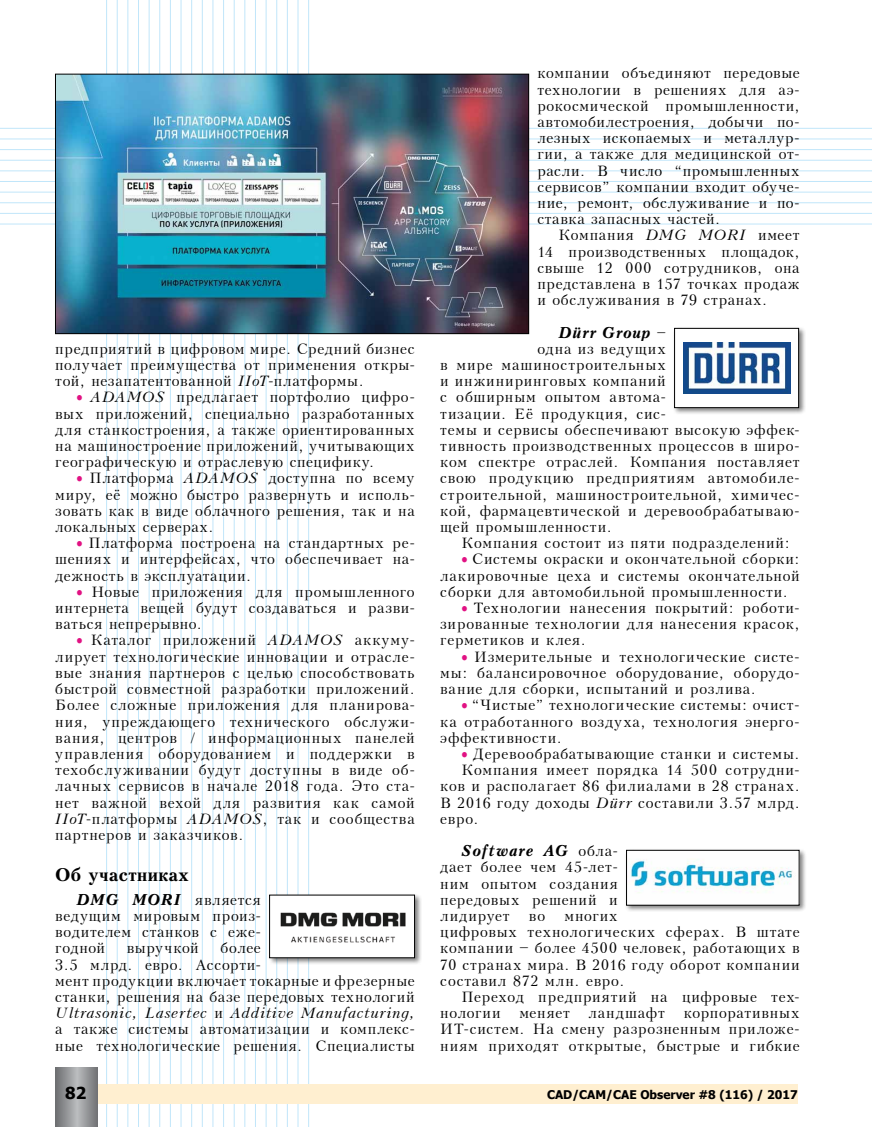
<style>
.page{position:relative;width:872px;height:1127px;background:#fff}
.page>*{position:absolute;margin:0;border:0;box-sizing:border-box;transform-origin:0 0}
.t1{font:700 18px "Peterburg";letter-spacing:.02em;color:#000}
.t2{font:700 16.5px "Tahoma";color:#000}
.t3{font:15px/16.2px "Peterburg";letter-spacing:.05em;color:#000;text-align:justify}
.t4{font:italic 700 15px "Peterburg";letter-spacing:.04em;color:#000;scale:.9 1}
.t5{font:700 12px "Tahoma";color:#000}
.s1{font-style:italic}
.s2{color:#e11283}
.s3{font-family:"Times New Roman"}
.s4{font-weight:700;font-style:italic}
.s5{font-family:"Times New Roman";font-size:16.5px}
.s6{font-weight:400;font-style:normal}
.s7{font-family:"Times New Roman";font-style:italic;font-size:15.75px}
</style>
<div class="page">
<hr style="left:106px;top:0;width:1px;height:1127px;background:#c1e6fa">
<hr style="left:117px;top:0;width:1px;height:1127px;background:#c1e6fa">
<hr style="left:128px;top:0;width:1px;height:1127px;background:#c1e6fa">
<hr style="left:138px;top:0;width:1px;height:1127px;background:#c1e6fa">
<hr style="left:149px;top:0;width:1px;height:1127px;background:#c1e6fa">
<hr style="left:159px;top:0;width:1px;height:1127px;background:#c1e6fa">
<hr style="left:170px;top:0;width:1px;height:1127px;background:#c1e6fa">
<hr style="left:181px;top:0;width:1px;height:1127px;background:#c1e6fa">
<hr style="left:191px;top:0;width:1px;height:1127px;background:#c1e6fa">
<hr style="left:202px;top:0;width:1px;height:1127px;background:#c1e6fa">
<hr style="left:213px;top:0;width:1px;height:1127px;background:#c1e6fa">
<hr style="left:223px;top:0;width:1px;height:1127px;background:#c1e6fa">
<hr style="left:234px;top:0;width:1px;height:1127px;background:#c1e6fa">
<hr style="left:244px;top:0;width:1px;height:1127px;background:#c1e6fa">
<hr style="left:255px;top:0;width:1px;height:1127px;background:#c1e6fa">
<hr style="left:266px;top:0;width:1px;height:1127px;background:#c1e6fa">
<hr style="left:276px;top:0;width:1px;height:1127px;background:#c1e6fa">
<hr style="left:287px;top:0;width:1px;height:1127px;background:#c1e6fa">
<hr style="left:298px;top:0;width:1px;height:1127px;background:#c1e6fa">
<hr style="left:308px;top:0;width:1px;height:1127px;background:#c1e6fa">
<hr style="left:0;top:128px;width:872px;height:1px;background:#c1e6fa">
<hr style="left:0;top:139px;width:872px;height:1px;background:#c1e6fa">
<hr style="left:0;top:149px;width:872px;height:1px;background:#c1e6fa">
<hr style="left:0;top:160px;width:872px;height:1px;background:#c1e6fa">
<hr style="left:0;top:171px;width:872px;height:1px;background:#c1e6fa">
<hr style="left:0;top:181px;width:872px;height:1px;background:#c1e6fa">
<hr style="left:0;top:192px;width:872px;height:1px;background:#c1e6fa">
<hr style="left:0;top:202px;width:872px;height:1px;background:#c1e6fa">
<hr style="left:0;top:213px;width:872px;height:1px;background:#c1e6fa">
<hr style="left:0;top:224px;width:872px;height:1px;background:#c1e6fa">
<div style="left:55px;top:1084px;width:743px;height:20px;background:#ffefd0"></div>
<svg style="left:55px;top:1067px;width:43px;height:60px;background:#939497"></svg>
<img style="left:57px;top:76px;width:470px;height:256px">
<div style="left:55px;top:74px;width:474px;height:260px;border:1px solid #000"></div>
<div style="left:268px;top:893px;width:154px;height:72px;background:#000;opacity:.5"></div>
<div style="left:269px;top:895px;width:145px;height:63px;background:#fff"></div>
<img style="left:280px;top:912px;width:126px;height:31px">
<div style="left:269px;top:895px;width:146px;height:63px;border:1px solid #000"></div>
<div style="left:624px;top:848px;width:182px;height:65px;background:#000;opacity:.5"></div>
<img style="left:628px;top:852px;width:169px;height:51px">
<div style="left:626px;top:850px;width:173px;height:55px;border:1px solid #000"></div>
<div style="left:672px;top:326px;width:134px;height:90px;background:#000;opacity:.5"></div>
<div style="left:674px;top:328px;width:124px;height:80px;background:#fff"></div>
<img style="left:683px;top:343px;width:107px;height:50px">
<div style="left:674px;top:328px;width:124px;height:80px;border:1px solid #000"></div>
<p class="t3" style="left:55px;top:341px;width:361px">предприятий в цифровом мире. Средний бизнес получает преимущества от применения откры&shy;той, незапатентованной <span class="s1">IIoT</span>-платформы.</p>
<p class="t3" style="left:55px;top:389px;width:361px;text-indent:21px"><span class="s2">•</span> <span class="s1">ADAMOS</span> предлагает портфолио цифро&shy;вых приложений, специально разработанных для станкостроения, а также ориентированных на машиностроение приложений, учитывающих географическую и отраслевую специфику.</p>
<p class="t3" style="left:55px;top:470px;width:361px;text-indent:21px"><span class="s2">•</span> Платформа <span class="s1">ADAMOS</span> доступна по всему миру, её можно быстро развернуть и исполь&shy;зовать как в виде облачного решения, так и на локальных серверах.</p>
<p class="t3" style="left:55px;top:535px;width:361px;text-indent:21px"><span class="s2">•</span> Платформа построена на стандартных ре&shy;шениях и интерфейсах, что обеспечивает на&shy;дежность в эксплуатации.</p>
<p class="t3" style="left:55px;top:584px;width:361px;text-indent:21px"><span class="s2">•</span> Новые приложения для промышленного интернета вещей будут создаваться и разви&shy;ваться непрерывно.</p>
<p class="t3" style="left:55px;top:632px;width:361px;text-indent:21px"><span class="s2">•</span> Каталог приложений <span class="s1">ADAMOS</span> аккуму&shy;лирует технологические инновации и отрасле&shy;вые знания партнеров с целью способствовать быстрой совместной разработки приложений.<br>Более сложные приложения для планирова&shy;ния, упреждающего технического обслужи&shy;вания, центров <span class="s3">/</span> информационных панелей управления оборудованием и поддержки в техобслуживании будут доступны в виде об&shy;лачных сервисов в начале 2018 года. Это ста&shy;нет важной вехой для развития как самой <span class="s1">IIoT</span>-платформы <span class="s1">ADAMOS</span>, так и сообщества партнеров и заказчиков.</p>
<p class="t1" style="left:55px;top:864px;width:135px">Об участниках</p>
<p class="t3" style="left:55px;top:892px;width:207px;text-indent:21px"><span class="s4">DMG MORI</span> является ведущим мировым произ&shy;водителем станков с еже&shy;годной</p>
<p class="t3" style="left:55px;top:940px;width:361px;text-align:left;text-indent:165px">более<br>3.5 млрд. евро. Ассорти-<br>мент продукции включает токарные и фрезерные станки, решения на базе передовых технологий <span class="s1">Ultrasonic, Lasertec</span> и <span class="s1">Additive Manufacturing, </span>а также системы автоматизации и комплекс&shy;ные технологические решения. Специалисты</p>
<p class="t3" style="left:127px;top:940px;width:73px">выручкой</p>
<p class="t3" style="left:537px;top:65px;width:264px">компании объединяют передовые технологии в решениях для аэ&shy;рокосмической промышленности, автомобилестроения, добычи по&shy;лезных ископаемых и металлур&shy;гии, а также для медицинской от&shy;расли. В число “промышленных сервисов” компании входит обуче&shy;ние, ремонт, обслуживание и по&shy;ставка запасных частей.</p>
<p class="t3" style="left:537px;top:227px;width:264px;text-indent:21px">Компания <span class="s1">DMG MORI</span> имеет 14 производственных площадок, свыше 12 000 сотрудников, она представлена в 157 точках продаж и обслуживания в 79 странах.</p>
<p class="t4" style="left:558px;top:323px;width:121px">D<span class="s5">ü</span>rr Group <span class="s6">–</span></p>
<p class="t3" style="left:537px;top:341px;width:130px">одна из ведущих</p>
<p class="t3" style="left:440px;top:357px;width:227px">в мире машиностроительных</p>
<p class="t3" style="left:440px;top:373px;width:227px">и инжиниринговых компаний</p>
<p class="t3" style="left:440px;top:389px;width:227px">с обширным опытом автома-</p>
<p class="t3" style="left:440px;top:406px;width:227px">тизации. Её продукция, сис-</p>
<p class="t3" style="left:440px;top:422px;width:361px">темы и сервисы обеспечивают высокую эффек-</p>
<p class="t3" style="left:440px;top:438px;width:361px">тивность производственных процессов в широ-</p>
<p class="t3" style="left:440px;top:454px;width:361px">ком спектре отраслей. Компания поставляет</p>
<p class="t3" style="left:440px;top:470px;width:361px">свою продукцию предприятиям автомобиле-</p>
<p class="t3" style="left:440px;top:487px;width:361px">строительной, машиностроительной, химичес-</p>
<p class="t3" style="left:440px;top:503px;width:361px">кой, фармацевтической и деревообрабатываю-</p>
<p class="t3" style="left:440px;top:519px;width:173px">щей промышленности.</p>
<p class="t3" style="left:461px;top:535px;width:330px">Компания состоит из пяти подразделений:</p>
<p class="t3" style="left:440px;top:551px;width:361px;text-indent:21px"><span class="s2">•</span> Системы окраски и окончательной сборки: лакировочные цеха и системы окончательной сборки для автомобильной промышленности.</p>
<p class="t3" style="left:440px;top:600px;width:361px;text-indent:21px"><span class="s2">•</span> Технологии нанесения покрытий: роботи&shy;зированные технологии для нанесения красок, герметиков и клея.</p>
<p class="t3" style="left:440px;top:649px;width:361px;text-indent:21px"><span class="s2">•</span> Измерительные и технологические систе&shy;мы: балансировочное оборудование, оборудо&shy;вание для сборки, испытаний и розлива.</p>
<p class="t3" style="left:440px;top:697px;width:361px;text-indent:21px"><span class="s2">•</span> “Чистые” технологические системы: очист&shy;ка отработанного воздуха, технология энерго&shy;эффективности.</p>
<p class="t3" style="left:461px;top:746px;width:339px"><span class="s2">•</span> Деревообрабатывающие станки и системы.</p>
<p class="t3" style="left:461px;top:762px;width:340px">Компания имеет порядка 14 500 сотрудни-</p>
<p class="t3" style="left:440px;top:778px;width:361px">ков и располагает 86 филиалами в 28 странах.</p>
<p class="t3" style="left:440px;top:794px;width:361px">В 2016 году доходы <span class="s1">D</span><span class="s7">ü</span><span class="s1">rr</span> составили 3.57 млрд.</p>
<p class="t3" style="left:440px;top:811px;width:40px">евро.</p>
<p class="t3" style="left:440px;top:843px;width:179px;text-indent:21px"><span class="s4">Software AG</span> обла&shy;дает более чем 45-лет&shy;ним опытом создания передовых решений и лидирует</p>
<p class="t3" style="left:440px;top:908px;width:361px;text-align:left;text-indent:124px">многих<br>цифровых технологических сферах. В штате компании – более 4500 человек, работающих в<br>70 странах мира. В 2016 году оборот компании составил 872 млн. евро.</p>
<p class="t3" style="left:440px;top:989px;width:361px;text-indent:21px">Переход предприятий на цифровые тех&shy;нологии меняет ландшафт корпоративных ИТ-систем. На смену разрозненным приложе&shy;ниям приходят открытые, быстрые и гибкие</p>
<p class="t3" style="left:529px;top:908px;width:18px">во</p>
<p class="t2" style="left:65px;top:1081px;width:23px">82</p>
<p class="t5" style="left:547px;top:1086px;width:252px">CAD/cam/cae Observer #8 (116) / 2017</p>
</div>
